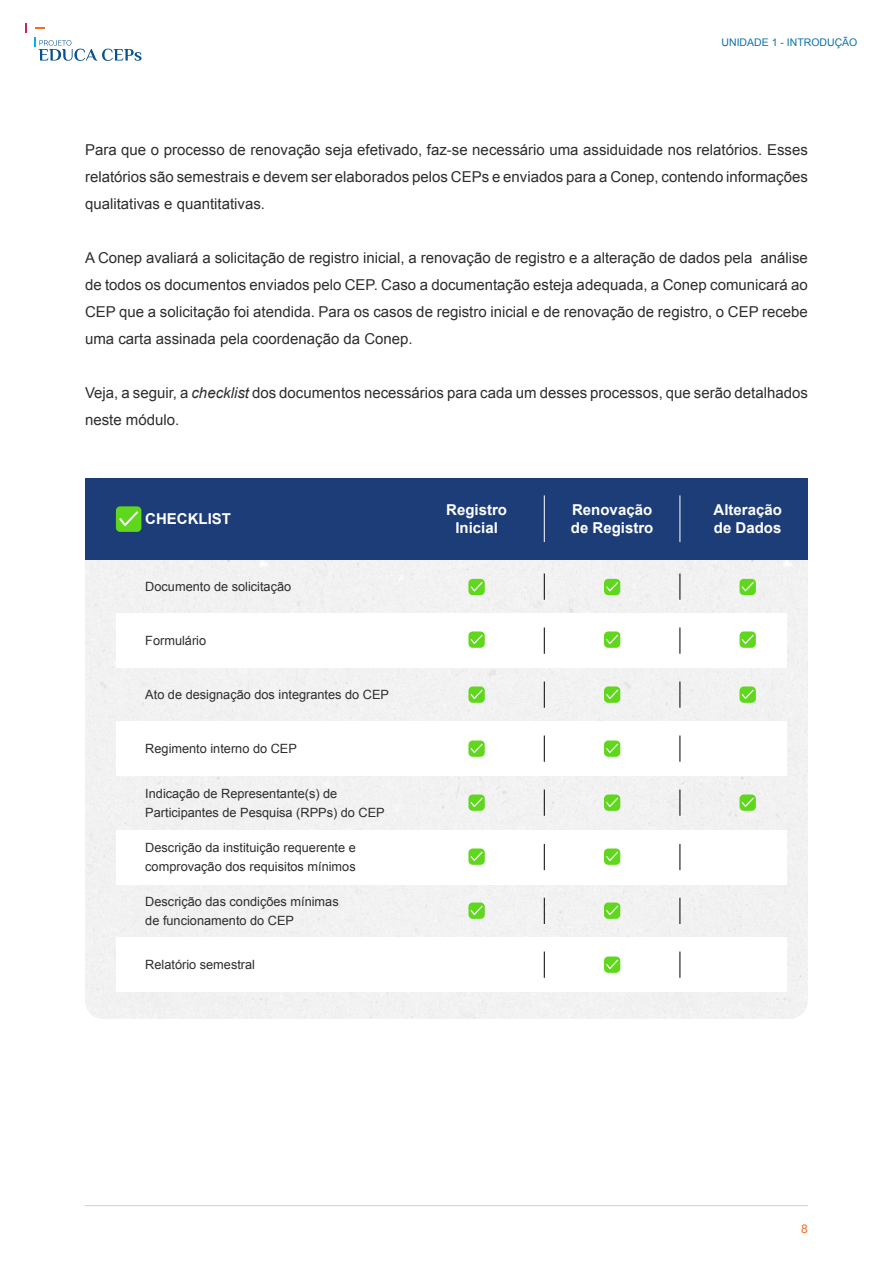
<style>
.page{position:relative;width:893px;height:1263px;background:#fff}
.page>*{position:absolute;margin:0;border:0;box-sizing:border-box;transform-origin:0 0}
.t1{font:15px/27px "Arial";color:#2d2d2c;text-align:justify}
.t2{font:700 15px/18px "Arial";color:#fff}
.t3{font:12.75px/19.5px "Arial";color:#2d2d2c}
.t4{font:12px "Arial";color:#f27021}
.t5{font:10.5px "Arial";color:#0c71af}
.s1{font-style:italic}
</style>
<div class="page">
<div style="left:86px;top:1007px;width:721px;height:12px;background:#f2f2f2"></div>
<hr style="left:85px;top:1205px;width:723px;height:1px;background:#d0d0d0">
<svg style="left:25px;top:24px;width:2px;height:9px"></svg>
<svg style="left:34px;top:38px;width:108px;height:23px"></svg>
<div style="left:85px;top:479px;width:723px;height:81px;background:#1d3d78"></div>
<div style="left:116px;top:506px;width:25px;height:26px;background:#5fd71d;border-radius:4px"></div>
<svg style="left:119px;top:511px;width:19px;height:15px"></svg>
<div style="left:468px;top:579px;width:17px;height:16px;background:#5fd71d;border-radius:4px"></div>
<svg style="left:471px;top:582px;width:12px;height:9px"></svg>
<div style="left:604px;top:579px;width:16px;height:16px;background:#5fd71d;border-radius:4px"></div>
<svg style="left:606px;top:582px;width:12px;height:9px"></svg>
<div style="left:739px;top:579px;width:17px;height:16px;background:#5fd71d;border-radius:4px"></div>
<svg style="left:742px;top:582px;width:12px;height:9px"></svg>
<div style="left:468px;top:631px;width:17px;height:17px;background:#5fd71d;border-radius:4px"></div>
<svg style="left:471px;top:635px;width:12px;height:9px"></svg>
<div style="left:604px;top:631px;width:16px;height:17px;background:#5fd71d;border-radius:4px"></div>
<svg style="left:606px;top:635px;width:12px;height:9px"></svg>
<div style="left:739px;top:631px;width:17px;height:17px;background:#5fd71d;border-radius:4px"></div>
<svg style="left:742px;top:635px;width:12px;height:9px"></svg>
<div style="left:468px;top:686px;width:17px;height:17px;background:#5fd71d;border-radius:4px"></div>
<svg style="left:471px;top:690px;width:12px;height:9px"></svg>
<div style="left:604px;top:686px;width:16px;height:17px;background:#5fd71d;border-radius:4px"></div>
<svg style="left:606px;top:690px;width:12px;height:9px"></svg>
<div style="left:739px;top:686px;width:17px;height:17px;background:#5fd71d;border-radius:4px"></div>
<svg style="left:742px;top:690px;width:12px;height:9px"></svg>
<div style="left:468px;top:740px;width:17px;height:17px;background:#5fd71d;border-radius:4px"></div>
<svg style="left:471px;top:744px;width:12px;height:9px"></svg>
<div style="left:604px;top:740px;width:16px;height:17px;background:#5fd71d;border-radius:4px"></div>
<svg style="left:606px;top:744px;width:12px;height:9px"></svg>
<div style="left:468px;top:794px;width:17px;height:17px;background:#5fd71d;border-radius:4px"></div>
<svg style="left:471px;top:798px;width:12px;height:9px"></svg>
<div style="left:604px;top:794px;width:16px;height:17px;background:#5fd71d;border-radius:4px"></div>
<svg style="left:606px;top:798px;width:12px;height:9px"></svg>
<div style="left:739px;top:794px;width:17px;height:17px;background:#5fd71d;border-radius:4px"></div>
<svg style="left:742px;top:798px;width:12px;height:9px"></svg>
<div style="left:468px;top:848px;width:17px;height:17px;background:#5fd71d;border-radius:4px"></div>
<svg style="left:471px;top:852px;width:12px;height:9px"></svg>
<div style="left:604px;top:848px;width:16px;height:17px;background:#5fd71d;border-radius:4px"></div>
<svg style="left:606px;top:852px;width:12px;height:9px"></svg>
<div style="left:468px;top:902px;width:17px;height:17px;background:#5fd71d;border-radius:4px"></div>
<svg style="left:471px;top:906px;width:12px;height:9px"></svg>
<div style="left:604px;top:902px;width:16px;height:17px;background:#5fd71d;border-radius:4px"></div>
<svg style="left:606px;top:906px;width:12px;height:9px"></svg>
<div style="left:604px;top:956px;width:16px;height:17px;background:#5fd71d;border-radius:4px"></div>
<svg style="left:606px;top:960px;width:12px;height:9px"></svg>
<hr style="left:544px;top:495px;width:1px;height:47px;background:#fff">
<svg style="left:544px;top:573px;width:1px;height:27px"></svg>
<svg style="left:544px;top:627px;width:1px;height:27px"></svg>
<svg style="left:544px;top:681px;width:1px;height:27px"></svg>
<svg style="left:544px;top:735px;width:1px;height:27px"></svg>
<svg style="left:544px;top:789px;width:1px;height:27px"></svg>
<svg style="left:544px;top:844px;width:1px;height:26px"></svg>
<svg style="left:544px;top:898px;width:1px;height:26px"></svg>
<svg style="left:544px;top:951px;width:1px;height:27px"></svg>
<hr style="left:679px;top:495px;width:1px;height:47px;background:#fff">
<svg style="left:679px;top:573px;width:1px;height:27px"></svg>
<svg style="left:679px;top:627px;width:1px;height:27px"></svg>
<svg style="left:679px;top:681px;width:1px;height:27px"></svg>
<svg style="left:679px;top:735px;width:1px;height:27px"></svg>
<svg style="left:679px;top:789px;width:1px;height:27px"></svg>
<svg style="left:679px;top:844px;width:1px;height:26px"></svg>
<svg style="left:679px;top:898px;width:1px;height:26px"></svg>
<svg style="left:679px;top:951px;width:1px;height:27px"></svg>
<p class="t5" style="left:721px;top:36px;width:137px">UNIDADE 1 - INTRODUÇÃO</p>
<p class="t1" style="left:85px;top:136px;width:724px">Para que o processo de renovação seja efetivado, faz-se necessário uma assiduidade nos relatórios. Esses relatórios são semestrais e devem ser elaborados pelos CEPs e enviados para a Conep, contendo informações qualitativas e quantitativas.</p>
<p class="t1" style="left:85px;top:244px;width:724px">A Conep avaliará a solicitação de registro inicial, a renovação de registro e a alteração de dados pela análise de todos os documentos enviados pelo CEP. Caso a documentação esteja adequada, a Conep comunicará ao CEP que a solicitação foi atendida. Para os casos de registro inicial e de renovação de registro, o CEP recebe uma carta assinada pela coordenação da Conep.</p>
<p class="t1" style="left:85px;top:379px;width:724px">Veja, a seguir, a <span class="s1">checklist</span> dos documentos necessários para cada um desses processos, que serão detalhados neste módulo.</p>
<p class="t2" style="left:145px;top:510px;width:87px">CHECKLIST</p>
<p class="t2" style="left:446px;top:501px;width:62px;text-align:center">Registro<br>Inicial</p>
<p class="t2" style="left:571px;top:501px;width:84px">Renovação de Registro</p>
<p class="t2" style="left:713px;top:501px;width:70px">Alteração de Dados</p>
<p class="t3" style="left:145px;top:577px;width:147px">Documento de solicitação</p>
<p class="t3" style="left:145px;top:631px;width:62px">Formulário</p>
<p class="t3" style="left:145px;top:685px;width:245px">Ato de designação dos integrantes do CEP</p>
<p class="t3" style="left:145px;top:739px;width:153px">Regimento interno do CEP</p>
<p class="t3" style="left:145px;top:783px;width:241px">Indicação de Representante(s) de<br>Participantes de Pesquisa (RPPs) do CEP</p>
<p class="t3" style="left:145px;top:838px;width:212px">Descrição da instituição requerente e comprovação dos requisitos mínimos</p>
<p class="t3" style="left:145px;top:892px;width:195px">Descrição das condições mínimas de funcionamento do CEP</p>
<p class="t3" style="left:145px;top:955px;width:111px">Relatório semestral</p>
<p class="t4" style="left:801px;top:1221px;width:8px">8</p>
</div>
